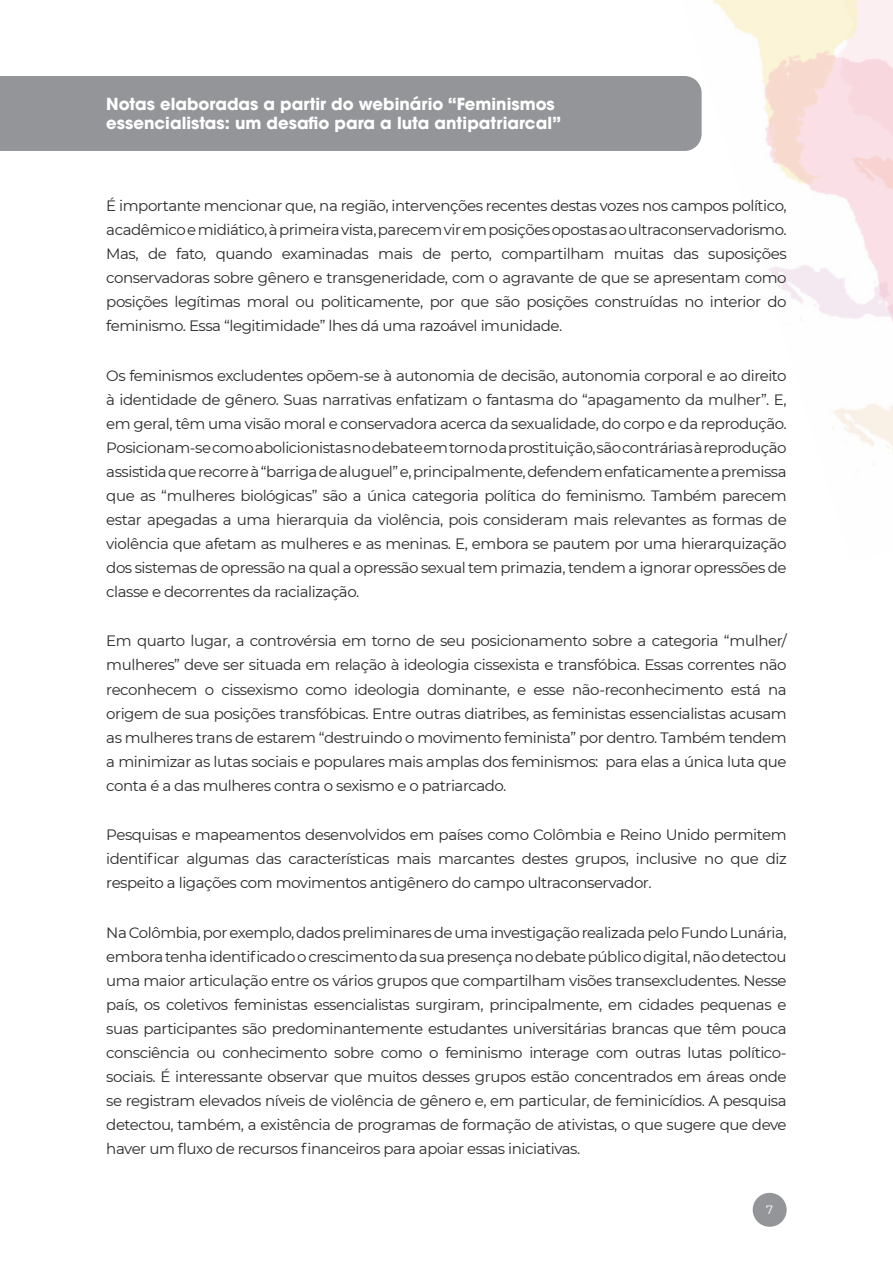
<style>
.page{position:relative;width:893px;height:1263px;background:#fff}
.page>*{position:absolute;margin:0;border:0;box-sizing:border-box;transform-origin:0 0}
.t1{font:700 16.5px/19.8px "ITC Avant Garde Std";color:#fff}
.Parágrafo_Principal{font:15px/24px "Montserrat";letter-spacing:-.03em;color:#2b292a;text-align:justify}
.t2{font:12px "Montserrat";color:#fff}
</style>
<div class="page">
<img style="left:713px;top:0;width:180px;height:465px">
<div style="left:0;top:76px;width:702px;height:75px;background:#939598"></div>
<div style="left:753px;top:1193px;width:34px;height:34px;background:#939598;border-radius:50%"></div>
<p class="t1" style="left:106px;top:93px;width:456px">Notas elaboradas a partir do webinário “Feminismos essencialistas: um desafio para a luta antipatriarcal”</p>
<p class="Parágrafo_Principal" style="left:106px;top:194px;width:682px">É importante mencionar que, na região, intervenções recentes destas vozes nos campos político, acadêmico e midiático, à primeira vista, parecem vir em posições opostas ao ultraconservadorismo.<br>Mas, de fato, quando examinadas mais de perto, compartilham muitas das suposições conservadoras sobre gênero e transgeneridade, com o agravante de que se apresentam como posições legítimas moral ou politicamente, por que são posições construídas no interior do feminismo. Essa “legitimidade” lhes dá uma razoável imunidade.</p>
<p class="Parágrafo_Principal" style="left:106px;top:363px;width:682px">Os feminismos excludentes opõem-se à autonomia de decisão, autonomia corporal e ao direito à identidade de gênero. Suas narrativas enfatizam o fantasma do “apagamento da mulher”. E, em geral, têm uma visão moral e conservadora acerca da sexualidade, do corpo e da reprodução.<br>Posicionam-se como abolicionistas no debate em torno da prostituição, são contrárias à reprodução assistida que recorre à “barriga de aluguel” e, principalmente, defendem enfaticamente a premissa que as “mulheres biológicas” são a única categoria política do feminismo. Também parecem estar apegadas a uma hierarquia da violência, pois consideram mais relevantes as formas de violência que afetam as mulheres e as meninas. E, embora se pautem por uma hierarquização dos sistemas de opressão na qual a opressão sexual tem primazia, tendem a ignorar opressões de classe e decorrentes da racialização.</p>
<p class="Parágrafo_Principal" style="left:106px;top:629px;width:682px">Em quarto lugar, a controvérsia em torno de seu posicionamento sobre a categoria “mulher/ mulheres” deve ser situada em relação à ideologia cissexista e transfóbica. Essas correntes não reconhecem o cissexismo como ideologia dominante, e esse não-reconhecimento está na origem de sua posições transfóbicas. Entre outras diatribes, as feministas essencialistas acusam as mulheres trans de estarem “destruindo o movimento feminista” por dentro. Também tendem a minimizar as lutas sociais e populares mais amplas dos feminismos: para elas a única luta que conta é a das mulheres contra o sexismo e o patriarcado.</p>
<p class="Parágrafo_Principal" style="left:106px;top:822px;width:682px">Pesquisas e mapeamentos desenvolvidos em países como Colômbia e Reino Unido permitem identificar algumas das características mais marcantes destes grupos, inclusive no que diz respeito a ligações com movimentos antigênero do campo ultraconservador.</p>
<p class="Parágrafo_Principal" style="left:106px;top:920px;width:682px">Na Colômbia, por exemplo, dados preliminares de uma investigação realizada pelo Fundo Lunária, embora tenha identificado o crescimento da sua presença no debate público digital, não detectou uma maior articulação entre os vários grupos que compartilham visões transexcludentes. Nesse país, os coletivos feministas essencialistas surgiram, principalmente, em cidades pequenas e suas participantes são predominantemente estudantes universitárias brancas que têm pouca consciência ou conhecimento sobre como o feminismo interage com outras lutas político&shy;sociais. É interessante observar que muitos desses grupos estão concentrados em áreas onde se registram elevados níveis de violência de gênero e, em particular, de feminicídios. A pesquisa detectou, também, a existência de programas de formação de ativistas, o que sugere que deve haver um fluxo de recursos financeiros para apoiar essas iniciativas.</p>
<p class="t2" style="left:766px;top:1201px;width:9px">7</p>
</div>
